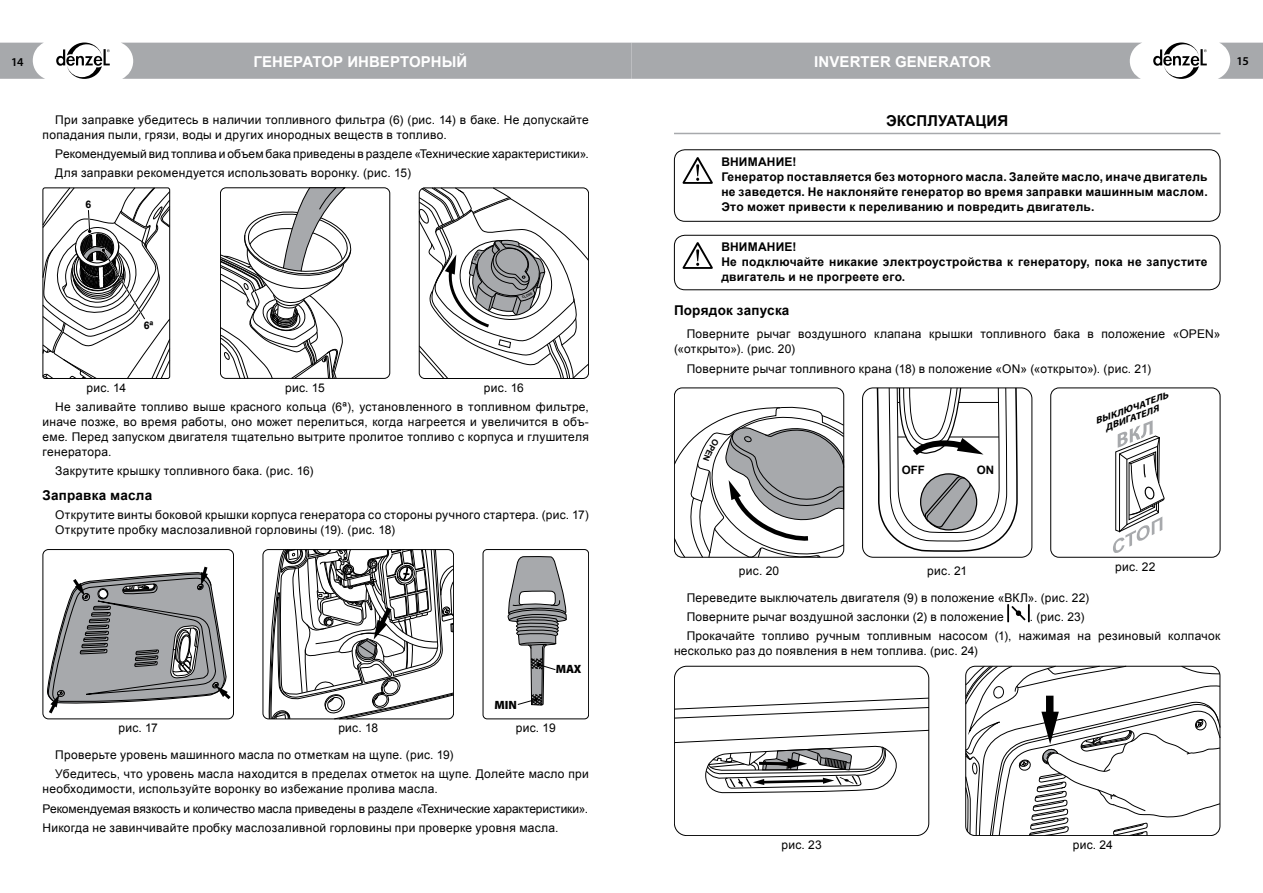
<style>
.page{position:relative;width:1263px;height:893px;background:#fff}
.page>*{position:absolute;margin:0;border:0;box-sizing:border-box;transform-origin:0 0}
.t1{font:700 15px "Arial";letter-spacing:.005em;color:#fff}
.t2{font:700 15px "Arial";letter-spacing:.005em;color:#000}
.t3{font:700 13.5px "Arial";letter-spacing:.015em;color:#000}
.t4{font:12px/15px "Arial";letter-spacing:.025em;color:#000}
.t5{font:700 12px/15px "Arial";letter-spacing:.02em;color:#000}
.t6{font:12px/19.2px "Arial";letter-spacing:.005em;color:#000}
.t7{font:900 12px "Myriad Pro";color:#000}
.t8{font:600 12px "Myriad Pro";color:#000}
.t9{font:700 11.55px "Arial";color:#000}
.t10{font:700 10.5px "Arial";color:#000}
.t11{font:italic 700 9.45px/9.4px "Myriad Pro";color:#000;scale:1.13 1}
</style>
<div class="page">
<svg style="left:1218px;top:43px;width:45px;height:36px"></svg>
<svg style="left:1153px;top:43px;width:54px;height:36px"></svg>
<div style="left:122px;top:43px;width:1019px;height:36px;background:#a7a9ac"></div>
<svg style="left:0;top:43px;width:45px;height:36px"></svg>
<svg style="left:56px;top:43px;width:54px;height:36px"></svg>
<svg style="left:220px;top:187px;width:132px;height:192px"></svg>
<svg style="left:43px;top:187px;width:127px;height:192px"></svg>
<div style="left:43px;top:187px;width:127px;height:192px;border:1px solid #000;border-radius:2px"></div>
<div style="left:43px;top:549px;width:191px;height:170px;border:1px solid #000;border-radius:6px"></div>
<svg style="left:47px;top:563px;width:187px;height:154px"></svg>
<svg style="left:269px;top:549px;width:185px;height:170px"></svg>
<div style="left:483px;top:549px;width:106px;height:170px;border:1px solid #000;border-radius:4px"></div>
<svg style="left:507px;top:556px;width:60px;height:150px"></svg>
<hr style="left:674px;top:133px;width:546px;height:1px;background:#a7a9ac">
<div style="left:674px;top:149px;width:546px;height:73px;border:1px solid #000;border-radius:11px"></div>
<svg style="left:682px;top:157px;width:31px;height:27px"></svg>
<div style="left:674px;top:235px;width:546px;height:55px;border:1px solid #000;border-radius:11px"></div>
<svg style="left:682px;top:242px;width:31px;height:27px"></svg>
<div style="left:1050px;top:388px;width:170px;height:169px;border:1px solid #000;border-radius:8px"></div>
<svg style="left:1113px;top:420px;width:51px;height:133px"></svg>
<div style="left:862px;top:388px;width:170px;height:170px;border:1px solid #000;border-radius:11px"></div>
<svg style="left:876px;top:388px;width:142px;height:164px"></svg>
<svg style="left:1007px;top:605px;width:23px;height:17px"></svg>
<svg style="left:965px;top:666px;width:255px;height:170px"></svg>
<svg style="left:676px;top:698px;width:251px;height:20px"></svg>
<div style="left:674px;top:666px;width:255px;height:170px;border:1px solid #000;border-radius:12px"></div>
<svg style="left:674px;top:730px;width:255px;height:63px"></svg>
<svg style="left:419px;top:188px;width:170px;height:191px"></svg>
<svg style="left:674px;top:406px;width:170px;height:152px"></svg>
<p class="t8" style="left:11px;top:55px;width:14px">14</p>
<p class="t1" style="left:254px;top:52px;width:215px">ГЕНЕРАТОР ИНВЕРТОРНЫЙ</p>
<p class="t1" style="left:814px;top:52px;width:179px">INVERTER GENERATOR</p>
<p class="t8" style="left:1236px;top:54px;width:14px">15</p>
<p class="t4" style="left:43px;top:112px;width:548px;text-indent:13px">При заправке убедитесь в наличии топливного фильтра (6) (рис. 14) в баке. Не допускайте попадания пыли, грязи, воды и других инородных веществ в топливо.</p>
<p class="t6" style="left:55px;top:144px;width:535px">Рекомендуемый вид топлива и объем бака приведены в разделе «Технические характеристики».<br>Для заправки рекомендуется использовать воронку. (рис. 15)</p>
<p class="t10" style="left:86px;top:200px;width:7px">6</p>
<p class="t10" style="left:144px;top:321px;width:11px">6ª</p>
<p class="t4" style="left:55px;top:378px;width:535px;line-height:18.8px;text-indent:31px">рис. 14<br>Не заливайте топливо выше красного кольца (6ª), установленного в топливном фильтре,</p>
<p class="t4" style="left:43px;top:414px;width:548px;text-align:justify">иначе позже, во время работы, оно может перелиться, когда нагреется и увеличится в объ&shy;еме. Перед запуском двигателя тщательно вытрите пролитое топливо с корпуса и глушителя генератора.</p>
<p class="t4" style="left:55px;top:463px;width:260px">Закрутите крышку топливного бака. (рис. 16)</p>
<p class="t3" style="left:43px;top:486px;width:111px">Заправка масла</p>
<p class="t4" style="left:55px;top:508px;width:535px">Открутите винты боковой крышки корпуса генератора со стороны ручного стартера. (рис. 17)<br>Открутите пробку маслозаливной горловины (19). (рис. 18)</p>
<p class="t4" style="left:285px;top:380px;width:41px">рис. 15</p>
<p class="t4" style="left:484px;top:380px;width:41px">рис. 16</p>
<p class="t7" style="left:494px;top:700px;width:24px">MIN</p>
<p class="t7" style="left:556px;top:665px;width:27px">MAX</p>
<p class="t4" style="left:118px;top:721px;width:41px">рис. 17</p>
<p class="t4" style="left:338px;top:721px;width:41px">рис. 18</p>
<p class="t4" style="left:516px;top:721px;width:41px">рис. 19</p>
<p class="t4" style="left:55px;top:745px;width:535px;line-height:19.2px">Проверьте уровень машинного масла по отметкам на щупе. (рис. 19)<br>Убедитесь, что уровень масла находится в пределах отметок на щупе. Долейте масло при</p>
<p class="t4" style="left:43px;top:780px;width:547px;line-height:19.2px">необходимости, используйте воронку во избежание пролива масла.<br>Рекомендуемая вязкость и количество масла приведены в разделе «Технические характеристики».<br>Никогда не завинчивайте пробку маслозаливной горловины при проверке уровня масла.</p>
<p class="t2" style="left:886px;top:110px;width:124px">ЭКСПЛУАТАЦИЯ</p>
<p class="t5" style="left:721px;top:155px;width:488px">ВНИМАНИЕ!<br>Генератор поставляется без моторного масла. Залейте масло, иначе двигатель не заведется. Не наклоняйте генератор во время заправки машинным маслом.<br>Это может привести к переливанию и повредить двигатель.</p>
<p class="t5" style="left:721px;top:240px;width:488px">ВНИМАНИЕ!<br>Не подключайте никакие электроустройства к генератору, пока не запустите двигатель и не прогреете его.</p>
<p class="t3" style="left:674px;top:301px;width:117px">Порядок запуска</p>
<p class="t4" style="left:674px;top:327px;width:548px;text-indent:13px">Поверните рычаг воздушного клапана крышки топливного бака в положение «OPEN» («открыто»). (рис. 20)</p>
<p class="t4" style="left:687px;top:361px;width:466px">Поверните рычаг топливного крана (18) в положение «ON» («открыто»). (рис. 21)</p>
<p class="t11" style="left:1100px;top:415px;width:64px;text-indent:-7px;rotate:-20deg">ВЫКЛЮЧАТЕЛЬ<br>ДВИГАТЕЛЯ</p>
<p class="t9" style="left:902px;top:465px;width:25px">OFF</p>
<p class="t9" style="left:977px;top:465px;width:19px">ON</p>
<p class="t4" style="left:1115px;top:559px;width:42px">рис. 22</p>
<p class="t4" style="left:739px;top:563px;width:42px">рис. 20</p>
<p class="t4" style="left:687px;top:588px;width:404px;line-height:19.2px">Переведите выключатель двигателя (9) в положение «ВКЛ». (рис. 22)<br>Поверните рычаг воздушной заслонки (2) в положение</p>
<p class="t4" style="left:927px;top:563px;width:41px">рис. 21</p>
<p class="t4" style="left:687px;top:607px;width:535px;line-height:19.2px;text-indent:343px">. (рис. 23)<br>Прокачайте топливо ручным топливным насосом (1), нажимая на резиновый колпачок</p>
<p class="t4" style="left:674px;top:644px;width:305px">несколько раз до появления в нем топлива. (рис. 24)</p>
<p class="t4" style="left:781px;top:837px;width:42px">рис. 23</p>
<p class="t4" style="left:1073px;top:837px;width:42px">рис. 24</p>
</div>
